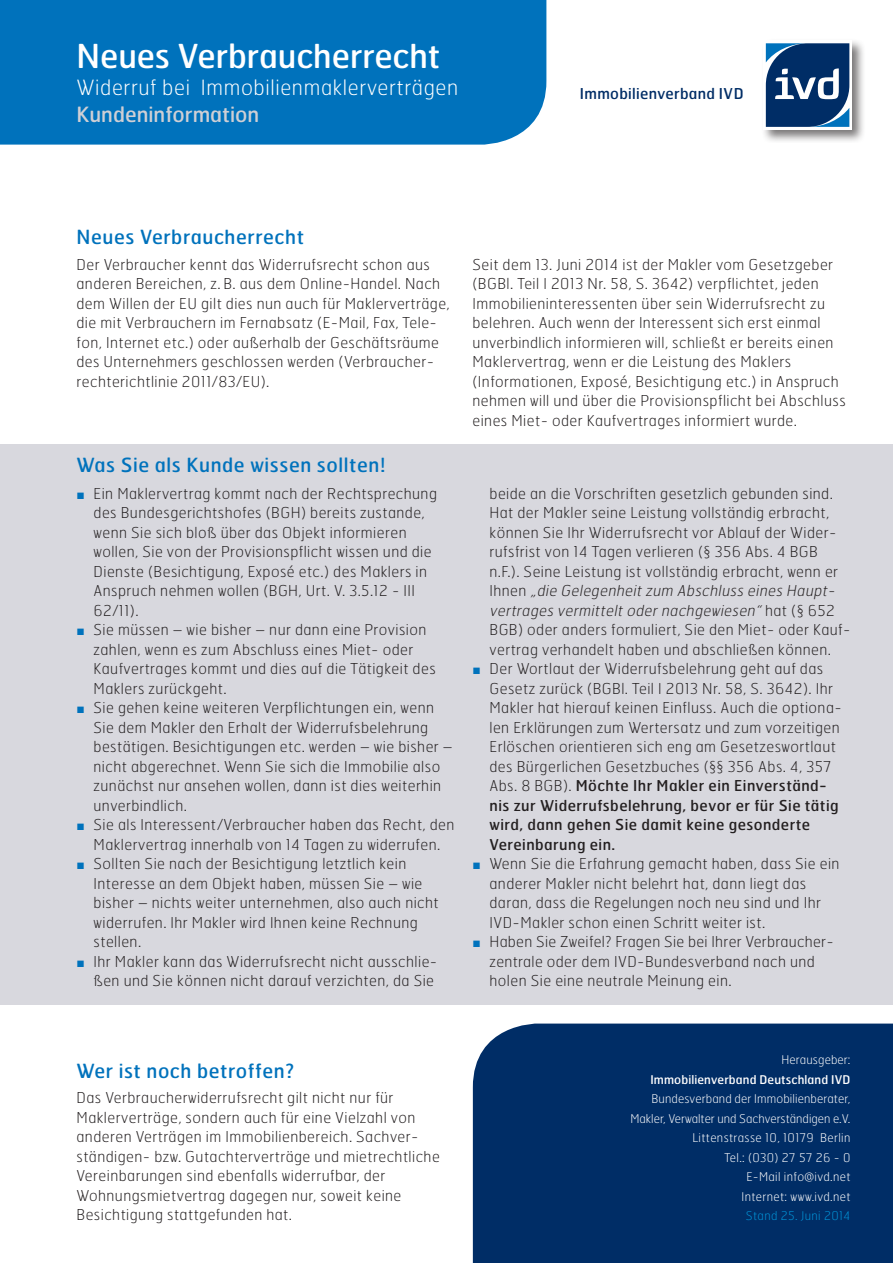
<style>
.page{position:relative;width:893px;height:1263px;background:#fff}
.page>*{position:absolute;margin:0;border:0;box-sizing:border-box;transform-origin:0 0}
.t1{font:33px "Hermes";color:#fff}
.t2{font:100 21px "Hermes";letter-spacing:.03em;color:#fff}
.t3{font:21px "Hermes";color:#cfcfd5}
.t4{font:19.5px "Hermes";letter-spacing:.03em;color:#0072bc}
.t5{font:100 15px/19.5px "Hermes";letter-spacing:.03em;color:#231f20}
.t6{font:15px "Hermes";letter-spacing:.025em;color:#002d66}
.t7{font:100 12px/19.5px "Hermes";letter-spacing:.01em;color:#fff;text-align:right}
.t8{font:12px "Hermes";letter-spacing:.01em;color:#fff}
.t9{font:100 12px "Hermes";letter-spacing:.03em;color:#0095d9}
.s1{font-style:italic}
.s2{font-weight:400}
</style>
<div class="page">
<div style="left:0;top:0;width:546px;height:145px;background:#0072bc"></div>
<div style="left:0;top:444px;width:893px;height:561px;background:#d8d8de"></div>
<div style="left:761px;top:39px;width:105px;height:104px;background:#231f20;opacity:.6"></div>
<svg style="left:763px;top:41px;width:89px;height:88px"></svg>
<div style="left:473px;top:1023px;width:420px;height:240px;background:#002d66"></div>
<h1 class="t1" style="left:77px;top:34px;width:365px">Neues Verbraucherrecht</h1>
<h2 class="t2" style="left:77px;top:74px;width:383px">Widerruf bei Immobilienmaklerverträgen</h2>
<h2 class="t3" style="left:77px;top:101px;width:184px">Kundeninformation</h2>
<h3 class="t4" style="left:77px;top:224px;width:229px">Neues Verbraucherrecht</h3>
<p class="t6" style="left:580px;top:84px;width:165px">Immobilienverband IVD</p>
<p class="t5" style="left:77px;top:254px;width:375px">Der Verbraucher kennt das Widerrufsrecht schon aus anderen Bereichen, z. B. aus dem Online-Handel. Nach dem Willen der EU gilt dies nun auch für Maklerverträge, die mit Verbrauchern im Fernabsatz (E-Mail, Fax, Tele&shy;fon, Internet etc.) oder außerhalb der Geschäftsräume des Unternehmers geschlossen werden (Verbraucher&shy;rechterichtlinie 2011/83/EU).</p>
<p class="t5" style="left:472px;top:254px;width:375px">Seit dem 13. Juni 2014 ist der Makler vom Gesetzgeber (BGBl. Teil I 2013 Nr. 58, S. 3642) verpflichtet, jeden Immobilieninteressenten über sein Widerrufsrecht zu belehren. Auch wenn der Interessent sich erst einmal unverbindlich informieren will, schließt er bereits einen Maklervertrag, wenn er die Leistung des Maklers (Informationen, Exposé, Besichtigung etc.) in Anspruch nehmen will und über die Provisionspflicht bei Abschluss eines Miet- oder Kaufvertrages informiert wurde.</p>
<h3 class="t4" style="left:77px;top:453px;width:310px">Was Sie als Kunde wissen sollten!</h3>
<p class="t5" style="left:94px;top:483px;width:362px">Ein Maklervertrag kommt nach der Rechtsprechung des Bundesgerichtshofes (BGH) bereits zustande, wenn Sie sich bloß über das Objekt informieren wollen, Sie von der Provisionspflicht wissen und die Dienste (Besichtigung, Exposé etc.) des Maklers in Anspruch nehmen wollen (BGH, Urt. V. 3.5.12 - III 62/11).<br>Sie müssen – wie bisher – nur dann eine Provision zahlen, wenn es zum Abschluss eines Miet- oder Kaufvertrages kommt und dies auf die Tätigkeit des Maklers zurückgeht.<br>Sie gehen keine weiteren Verpflichtungen ein, wenn Sie dem Makler den Erhalt der Widerrufsbelehrung bestätigen. Besichtigungen etc. werden – wie bisher – nicht abgerechnet. Wenn Sie sich die Immobilie also zunächst nur ansehen wollen, dann ist dies weiterhin unverbindlich.<br>Sie als Interessent/Verbraucher haben das Recht, den Maklervertrag innerhalb von 14 Tagen zu widerrufen.<br>Sollten Sie nach der Besichtigung letztlich kein Interesse an dem Objekt haben, müssen Sie – wie bisher – nichts weiter unternehmen, also auch nicht widerrufen. Ihr Makler wird Ihnen keine Rechnung stellen.<br>Ihr Makler kann das Widerrufsrecht nicht ausschlie&shy;ßen und Sie können nicht darauf verzichten, da Sie</p>
<p class="t5" style="left:489px;top:483px;width:362px">beide an die Vorschriften gesetzlich gebunden sind.<br>Hat der Makler seine Leistung vollständig erbracht, können Sie Ihr Widerrufsrecht vor Ablauf der Wider&shy;rufsfrist von 14 Tagen verlieren (§ 356 Abs. 4 BGB n.F.). Seine Leistung ist vollständig erbracht, wenn er<br>I h n e n <span class="s1">„die Gelegenheit zum Abschluss eines Haupt&shy;vertrages vermittelt oder nachgewiesen“</span> h a t ( § 6 5 2<br>BGB) oder anders formuliert, Sie den Miet- oder Kauf&shy;vertrag verhandelt haben und abschließen können.<br>Der Wortlaut der Widerrufsbelehrung geht auf das Gesetz zurück (BGBl. Teil I 2013 Nr. 58, S. 3642). Ihr Makler hat hierauf keinen Einfluss. Auch die optiona&shy;len Erklärungen zum Wertersatz und zum vorzeitigen Erlöschen orientieren sich eng am Gesetzeswortlaut des Bürgerlichen Gesetzbuches (§§ 356 Abs. 4, 357<br>Abs. 8 BGB). <span class="s2">Möchte Ihr Makler ein Einverständ&shy;nis zur Widerrufsbelehrung, bevor er für Sie tätig wird, dann gehen Sie damit keine gesonderte Vereinbarung ein.</span></p>
<p class="t5" style="left:489px;top:854px;width:352px">Wenn Sie die Erfahrung gemacht haben, dass Sie ein anderer Makler nicht belehrt hat, dann liegt das daran, dass die Regelungen noch neu sind und Ihr IVD-Makler schon einen Schritt weiter ist.<br>Haben Sie Zweifel? Fragen Sie bei Ihrer Verbraucher&shy;zentrale oder dem IVD-Bundesverband nach und holen Sie eine neutrale Meinung ein.</p>
<h3 class="t4" style="left:77px;top:1058px;width:219px">Wer ist noch betroffen?</h3>
<p class="t5" style="left:77px;top:1088px;width:365px">Das Verbraucherwiderrufsrecht gilt nicht nur für Maklerverträge, sondern auch für eine Vielzahl von anderen Verträgen im Immobilienbereich. Sachver&shy;ständigen- bzw. Gutachterverträge und mietrechtliche Vereinbarungen sind ebenfalls widerrufbar, der Wohnungsmietvertrag dagegen nur, soweit keine Besichtigung stattgefunden hat.</p>
<p class="t7" style="left:781px;top:1050px;width:70px">Herausgeber:</p>
<p class="t8" style="left:650px;top:1072px;width:202px">Immobilienverband Deutschland IVD</p>
<p class="t7" style="left:630px;top:1089px;width:221px">Bundesverband der Immobilienberater,<br>Makler, Verwalter und Sachverständigen e.V.<br>Littenstrasse 10, 10179 Berlin<br>Tel.: (030) 27 57 26 - 0<br>E-Mail info@ivd.net<br>Internet: www.ivd.net</p>
<p class="t9" style="left:746px;top:1208px;width:106px">Stand 25. Juni 2014</p>
</div>
